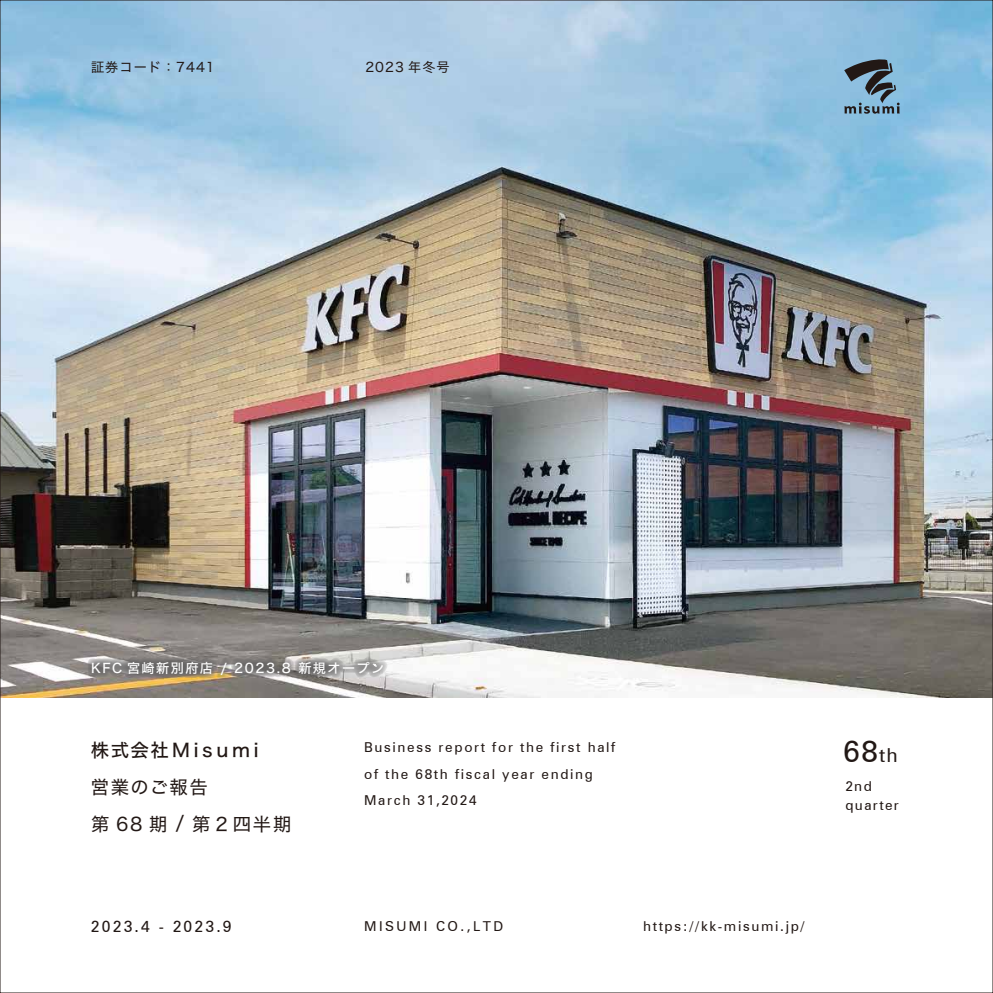
<style>
.page{position:relative;width:993px;height:993px;background:#fff}
.page>*{position:absolute;margin:0;border:0;box-sizing:border-box;transform-origin:0 0}
.t1{font:29.75px "Zurich BT";color:#221815}
.t2{font:18.38px/36.8px "Hira Kaku Pro N W4";letter-spacing:.09em;color:#221815}
.t3{font:18.38px "Hira Kaku Pro N W5";letter-spacing:.2em;color:#221815}
.t4{font:15.75px "Zurich BT";letter-spacing:.14em;color:#221815}
.t5{font:13.65px/26.2px "Zurich BT";letter-spacing:.12em;color:#221815}
.t6{font:13.65px "Zurich BT";letter-spacing:.18em;color:#221815}
.t7{font:13.65px/19.2px "Zurich BT";letter-spacing:.1em;color:#221815}
.t8{font:13.12px "Hira Kaku Pro N W5";letter-spacing:.11em;color:#fff}
.t9{font:13.12px "Hira Kaku Pro N W4";letter-spacing:.08em;color:#221815}
.s1{font-size:19.25px}
</style>
<div class="page">
<img style="left:2px;top:2px;width:988px;height:695px">
<svg style="left:843px;top:58px;width:56px;height:56px;background:#648295"></svg>
<svg style="left:87px;top:656px;width:303px;height:26px;background:#958f88"></svg>
<p class="t9" style="left:91px;top:56px;width:125px">証券コード：7441</p>
<p class="t9" style="left:365px;top:56px;width:86px">2023 年冬号</p>
<p class="t8" style="left:91px;top:656px;width:295px">KFC 宮崎新別府店 / 2023.8 新規オープン</p>
<h2 class="t3" style="left:91px;top:733px;width:169px">株式会社Misumi</h2>
<h2 class="t2" style="left:91px;top:767px;width:202px">営業のご報告<br>第 68 期 / 第２四半期</h2>
<p class="t5" style="left:364px;top:734px;width:253px">Business report for the first half of the 68th fiscal year ending<br>March 31,2024</p>
<p class="t4" style="left:91px;top:916px;width:142px">2023.4 - 2023.9</p>
<p class="t6" style="left:364px;top:917px;width:141px">MISUMI CO.,LTD</p>
<p class="t5" style="left:642px;top:912px;width:163px">https://kk-misumi.jp/</p>
<h1 class="t1" style="left:843px;top:733px;width:56px">68<span class="s1">th</span></h1>
<p class="t7" style="left:845px;top:776px;width:55px">2nd quarter</p>
</div>
